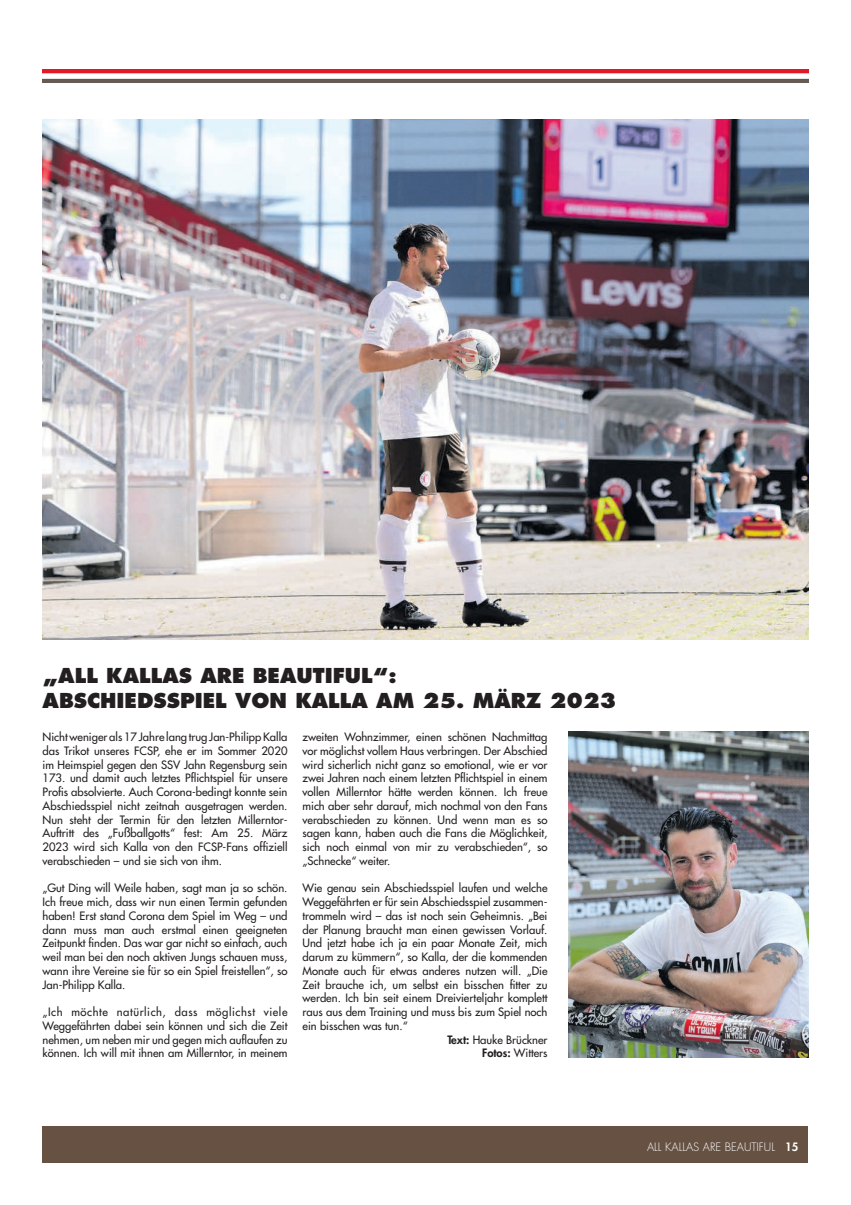
<style>
.page{position:relative;width:851px;height:1205px;background:#fff}
.page>*{position:absolute;margin:0;border:0;box-sizing:border-box;transform-origin:0 0}
.t1{font:800 20px/24.6px "Futura Std";color:#231f20}
.t2{font:500 11.25px/13.8px "Futura Std";color:#231f20;text-align:justify}
.t3{font:300 11.25px "Futura Std";color:#fff}
.s1{font-weight:800}
</style>
<div class="page">
<div style="left:43px;top:1126px;width:765px;height:36px;background:#665143"></div>
<img style="left:43px;top:70px;width:765px;height:12px">
<img style="left:43px;top:120px;width:765px;height:520px">
<img style="left:568px;top:732px;width:240px;height:326px">
<h1 class="t1" style="left:43px;top:663px;width:575px">„ALL KALLAS ARE BEAUTIFUL“:<br>ABSCHIEDSSPIEL VON KALLA AM 25. MÄRZ 2023</h1>
<p class="t2" style="left:42px;top:730px;width:246px">Nicht weniger als 17 Jahre lang trug Jan-Philipp Kalla das Trikot unseres FCSP, ehe er im Sommer 2020 im Heimspiel gegen den SSV Jahn Regensburg sein 173. und damit auch letztes Pflichtspiel für unsere Profis absolvierte. Auch Corona-bedingt konnte sein Abschiedsspiel nicht zeitnah ausgetragen werden.<br>Nun steht der Termin für den letzten Millerntor-Auftritt des „Fußballgotts“ fest: Am 25. März 2023 wird sich Kalla von den FCSP-Fans offiziell verabschieden – und sie sich von ihm.</p>
<p class="t2" style="left:42px;top:881px;width:246px">„Gut Ding will Weile haben, sagt man ja so schön.<br>Ich freue mich, dass wir nun einen Termin gefunden haben! Erst stand Corona dem Spiel im Weg – und dann muss man auch erstmal einen geeigneten Zeitpunkt finden. Das war gar nicht so einfach, auch weil man bei den noch aktiven Jungs schauen muss, wann ihre Vereine sie für so ein Spiel freistellen“, so Jan-Philipp Kalla.</p>
<p class="t2" style="left:42px;top:1005px;width:246px">„Ich möchte natürlich, dass möglichst viele Weggefährten dabei sein können und sich die Zeit nehmen, um neben mir und gegen mich auflaufen zu können. Ich will mit ihnen am Millerntor, in meinem</p>
<p class="t2" style="left:302px;top:730px;width:246px">zweiten Wohnzimmer, einen schönen Nachmittag vor möglichst vollem Haus verbringen. Der Abschied wird sicherlich nicht ganz so emotional, wie er vor zwei Jahren nach einem letzten Pflichtspiel in einem vollen Millerntor hätte werden können. Ich freue mich aber sehr darauf, mich nochmal von den Fans verabschieden zu können. Und wenn man es so sagen kann, haben auch die Fans die Möglichkeit, sich noch einmal von mir zu verabschieden“, so „Schnecke“ weiter.</p>
<p class="t2" style="left:302px;top:881px;width:246px">Wie genau sein Abschiedsspiel laufen und welche</p>
<p class="t2" style="left:302px;top:895px;width:246px">Weggefährten er für sein Abschiedsspiel zusammen-</p>
<p class="t2" style="left:302px;top:909px;width:246px">trommeln wird – das ist noch sein Geheimnis. „Bei</p>
<p class="t2" style="left:302px;top:922px;width:246px">der Planung braucht man einen gewissen Vorlauf.</p>
<p class="t2" style="left:302px;top:936px;width:246px">Und jetzt habe ich ja ein paar Monate Zeit, mich</p>
<p class="t2" style="left:302px;top:950px;width:246px">darum zu kümmern“, so Kalla, der die kommenden</p>
<p class="t2" style="left:302px;top:964px;width:246px">Monate auch für etwas anderes nutzen will. „Die</p>
<p class="t2" style="left:302px;top:977px;width:246px">Zeit brauche ich, um selbst ein bisschen fitter zu</p>
<p class="t2" style="left:302px;top:991px;width:246px">werden. Ich bin seit einem Dreivierteljahr komplett</p>
<p class="t2" style="left:302px;top:1005px;width:246px">raus aus dem Training und muss bis zum Spiel noch</p>
<p class="t2" style="left:302px;top:1019px;width:107px">ein bisschen was tun.“</p>
<p class="t2" style="left:447px;top:1032px;width:102px"><span class="s1">Text:</span> Hauke Brückner</p>
<p class="t2" style="left:482px;top:1046px;width:67px"><span class="s1">Fotos:</span> Witters</p>
<p class="t3" style="left:647px;top:1140px;width:153px">ALL KALLAS ARE BEAUTIFUL <span class="s1">15</span></p>
</div>
